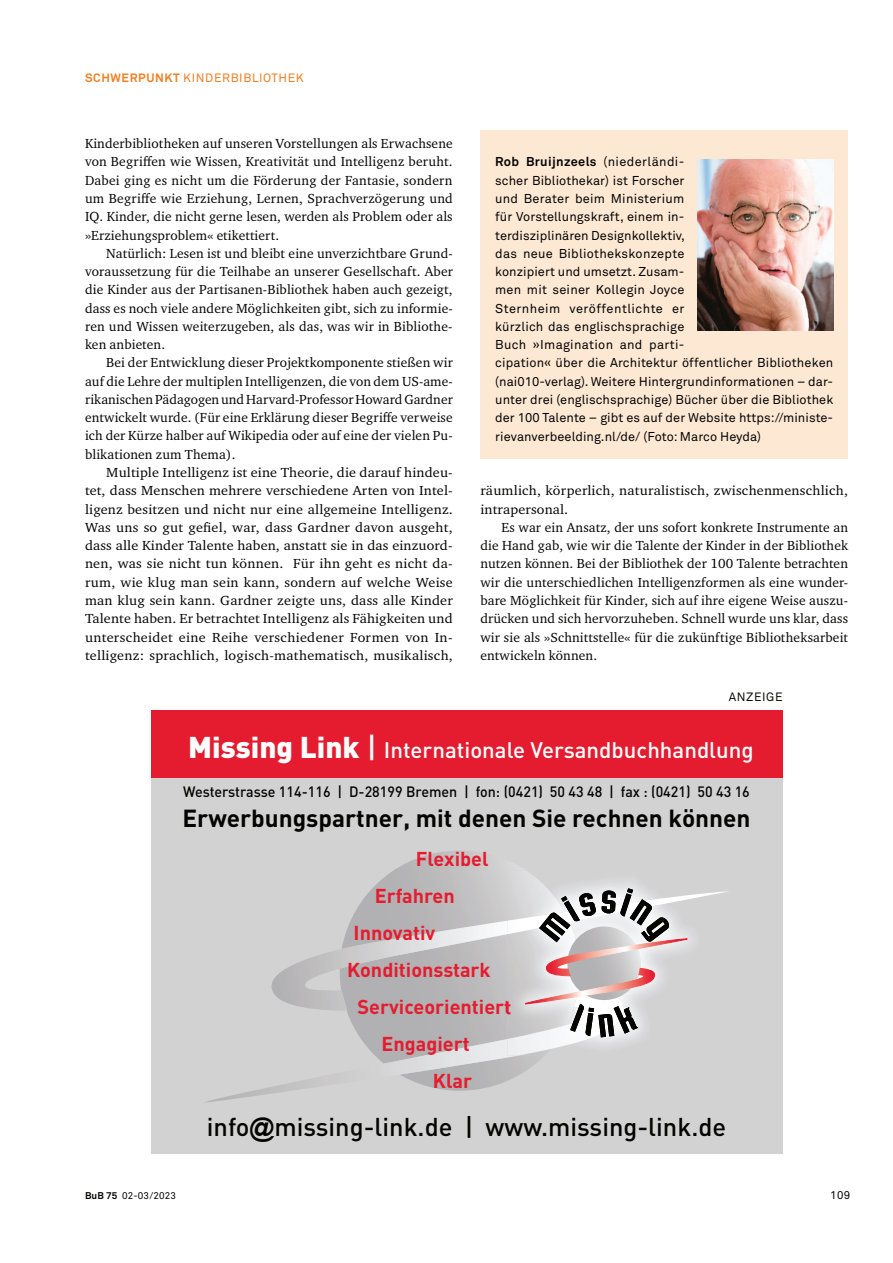
<style>
.page{position:relative;width:893px;height:1263px;background:#fff}
.page>*{position:absolute;margin:0;border:0;box-sizing:border-box;transform-origin:0 0}
.t1{font:500 25.5px "DIN";color:#040503}
.t2{font:700 24.45px "DIN";color:#040503}
.t3{font:500 22.2px "DIN";color:#fff}
.t4{font:700 19.8px "DIN";color:#e51c2f}
.t5{font:500 14.85px "DIN";color:#040503;scale:.96 1}
.t6{font:13.5px/18.3px "Charter ITC Pro";letter-spacing:.01em;color:#040503;text-align:justify}
.t7{font:13.5px/18.3px "Charter ITC Pro";letter-spacing:.01em;color:#040503;text-align:justify;scale:1.05 1}
.t8{font:12.75px/18.3px "Akkurat Pro";letter-spacing:.005em;color:#040503}
.t9{font:12px "Akkurat Pro";letter-spacing:.05em;color:#f07e22}
.t10{font:12px "Akkurat Pro";letter-spacing:.05em;color:#0f110d}
.t11{font:11.25px "Akkurat Pro";color:#040503}
.t12{font:9.75px "Akkurat Pro";letter-spacing:.01em;color:#040503}
.s1{font-weight:700}
.s2{font-weight:900;font-size:29.7px}
.s3{font-size:29.7px}
.s4{font-family:"Arial";font-weight:700}
</style>
<div class="page">
<div style="left:151px;top:710px;width:631px;height:443px;background:#d2d2d2"></div>
<div style="left:151px;top:710px;width:631px;height:68px;background:#e51c2f"></div>
<svg style="left:347px;top:851px;width:196px;height:224px"></svg>
<svg style="left:271px;top:891px;width:457px;height:120px"></svg>
<svg style="left:204px;top:1039px;width:315px;height:64px"></svg>
<img style="left:580px;top:882px;width:125px;height:160px">
<img style="left:507px;top:871px;width:73px;height:117px">
<img style="left:507px;top:893px;width:198px;height:41px">
<img style="left:507px;top:988px;width:118px;height:67px">
<img style="left:507px;top:1000px;width:3px;height:15px">
<svg style="left:525px;top:888px;width:162px;height:149px"></svg>
<div style="left:480px;top:130px;width:368px;height:329px;background:#fde8d4"></div>
<img style="left:697px;top:160px;width:136px;height:171px">
<p class="t9" style="left:85px;top:74px;width:220px"><span class="s1">SCHWERPUNKT</span> KINDERBIBLIOTHEK</p>
<p class="t6" style="left:85px;top:135px;width:369px">Kinderbibliotheken auf unseren Vorstellungen als Erwachsene von Begriffen wie Wissen, Kreativität und Intelligenz beruht.<br>Dabei ging es nicht um die Förderung der Fantasie, sondern um Begriffe wie Erziehung, Lernen, Sprachverzögerung und IQ. Kinder, die nicht gerne lesen, werden als Problem oder als »Erziehungsproblem« etikettiert.</p>
<p class="t6" style="left:85px;top:245px;width:369px;text-indent:21px">Natürlich: Lesen ist und bleibt eine unverzichtbare Grund&shy;voraussetzung für die Teilhabe an unserer Gesellschaft. Aber die Kinder aus der Partisanen-Bibliothek haben auch gezeigt, dass es noch viele andere Möglichkeiten gibt, sich zu informie&shy;ren und Wissen weiterzugeben, als das, was wir in Bibliothe&shy;ken anbieten.</p>
<p class="t6" style="left:85px;top:354px;width:369px;text-indent:21px">Bei der Entwicklung dieser Projektkomponente stießen wir auf die Lehre der multiplen Intelligenzen, die von dem US-ame&shy;rikanischen Pädagogen und Harvard-Professor Howard Gardner entwickelt wurde. (Für eine Erklärung dieser Begriffe verweise ich der Kürze halber auf Wikipedia oder auf eine der vielen Pu&shy;blikationen zum Thema).</p>
<p class="t7" style="left:85px;top:464px;width:352px;text-indent:21px">Multiple Intelligenz ist eine Theorie, die darauf hindeu&shy;tet, dass Menschen mehrere verschiedene Arten von Intel&shy;ligenz besitzen und nicht nur eine allgemeine Intelligenz.<br>Was uns so gut gefiel, war, dass Gardner davon ausgeht, dass alle Kinder Talente haben, anstatt sie in das einzuord&shy;nen, was sie nicht tun können. Für ihn geht es nicht da&shy;rum, wie klug man sein kann, sondern auf welche Weise man klug sein kann. Gardner zeigte uns, dass alle Kinder Talente haben. Er betrachtet Intelligenz als Fähigkeiten und unterscheidet eine Reihe verschiedener Formen von In&shy;telligenz: sprachlich, logisch-mathematisch, musikalisch,</p>
<p class="t8" style="left:495px;top:154px;width:340px"><span class="s1">Rob Bruijnzeels</span> (niederländi-<br>scher Bibliothekar) ist Forscher<br>und Berater beim Ministerium<br>für Vorstellungskraft, einem in-<br>terdisziplinären Designkollektiv,<br>das neue Bibliothekskonzepte<br>konzipiert und umsetzt. Zusam-<br>men mit seiner Kollegin Joyce<br>Sternheim veröffentlichte er<br>kürzlich das englischsprachige<br>Buch »Imagination and parti-<br>cipation« über die Architektur öffentlicher Bibliotheken (nai010-verlag). Weitere Hintergrundinformationen – dar&shy;unter drei (englischsprachige) Bücher über die Bibliothek der 100 Talente – gibt es auf der Website https://ministe&shy;rievanverbeelding.nl/de/ (Foto: Marco Heyda)</p>
<p class="t7" style="left:480px;top:482px;width:352px">räumlich, körperlich, naturalistisch, zwischenmenschlich, intrapersonal.</p>
<p class="t6" style="left:480px;top:519px;width:369px;text-indent:21px">Es war ein Ansatz, der uns sofort konkrete Instrumente an die Hand gab, wie wir die Talente der Kinder in der Bibliothek nutzen können. Bei der Bibliothek der 100 Talente betrachten wir die unterschiedlichen Intelligenzformen als eine wunder&shy;bare Möglichkeit für Kinder, sich auf ihre eigene Weise auszu&shy;drücken und sich hervorzuheben. Schnell wurde uns klar, dass wir sie als »Schnittstelle« für die zukünftige Bibliotheksarbeit entwickeln können.</p>
<p class="t10" style="left:729px;top:692px;width:55px">ANZEIGE</p>
<h3 class="t3" style="left:188px;top:742px;width:567px"><span class="s2">Missing Link</span> <span class="s3">|</span> Internationale Versandbuchhandlung</h3>
<p class="t5" style="left:183px;top:787px;width:592px">Westerstrasse 114-116 | D-28199 Bremen | fon: (0421) 50 43 48 | fax : (0421) 50 43 16</p>
<h2 class="t2" style="left:182px;top:810px;width:569px">Erwerbungspartner, mit denen Sie rechnen können</h2>
<h3 class="t4" style="left:416px;top:852px;width:74px">Flexibel</h3>
<h3 class="t4" style="left:375px;top:889px;width:82px">Erfahren</h3>
<h3 class="t4" style="left:354px;top:926px;width:83px">Innovativ</h3>
<h3 class="t4" style="left:347px;top:963px;width:145px">Konditionsstark</h3>
<h3 class="t4" style="left:358px;top:1000px;width:155px">Serviceorientiert</h3>
<h3 class="t4" style="left:381px;top:1037px;width:90px">Engagiert</h3>
<h3 class="t4" style="left:433px;top:1074px;width:41px">Klar</h3>
<h1 class="t1" style="left:207px;top:1117px;width:521px">info<span class="s4">@</span>missing-link.de | www.missing-link.de</h1>
<p class="t12" style="left:85px;top:1192px;width:92px"><span class="s1">BuB 75</span> 02-03/2023</p>
<p class="t11" style="left:830px;top:1191px;width:21px">109</p>
</div>
